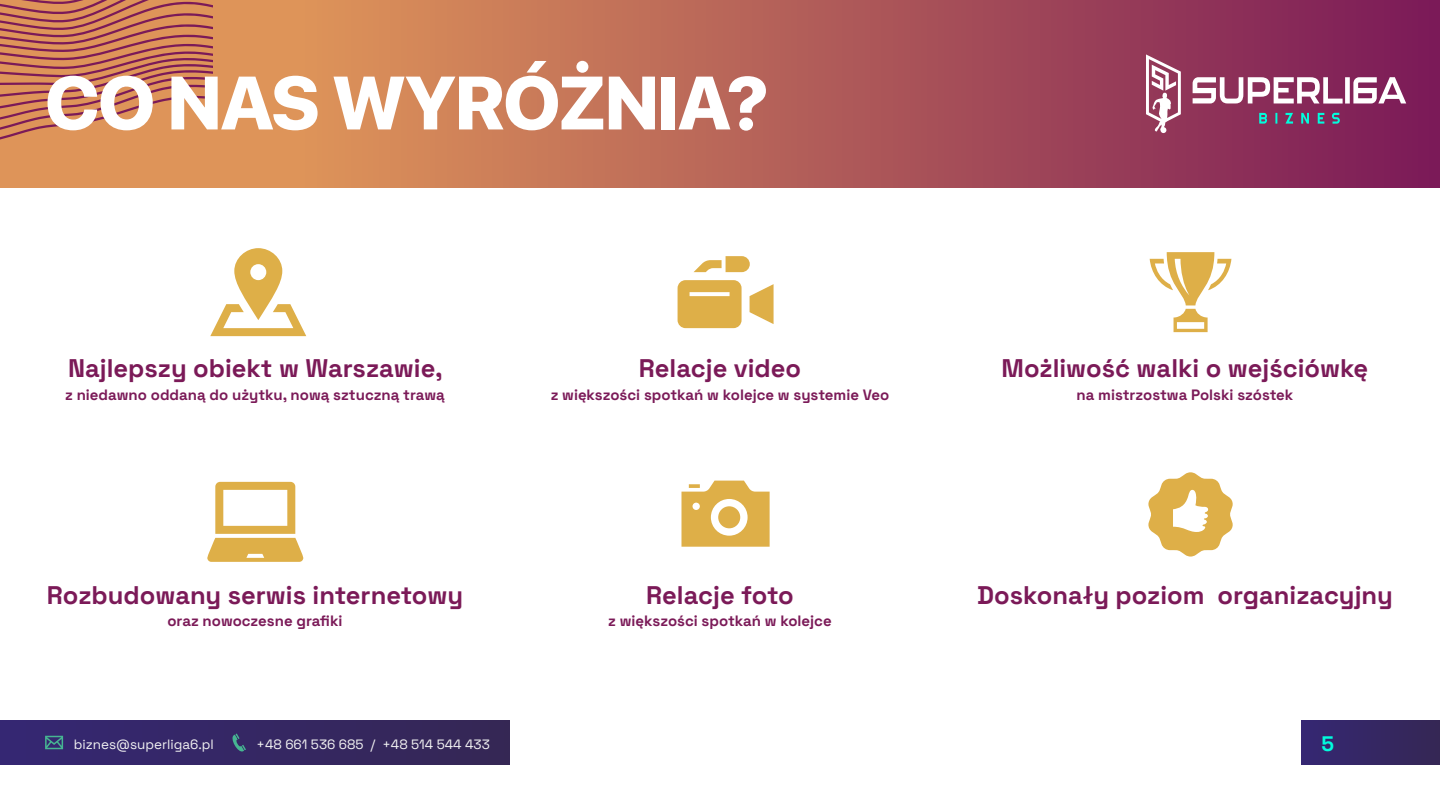
<style>
.page{position:relative;width:1440px;height:810px;background:#fff}
.page>*{position:absolute;margin:0;border:0;box-sizing:border-box;transform-origin:0 0}
.t1{font:800 75px "SFUI Display";letter-spacing:-.02em;color:#fff}
.t2{font:300 25.5px "Space Grotesk";color:#7b1a58}
.t3{font:300 21px "Space Grotesk";color:#01fcdc}
.t4{font:300 15px "Space Grotesk";color:#7b1a58}
.t5{font:300 13.5px "Space Grotesk";color:#f4f4f4}
</style>
<div class="page">
<svg style="left:207px;top:482px;width:96px;height:80px"></svg>
<svg style="left:210px;top:248px;width:96px;height:88px"></svg>
<svg style="left:678px;top:256px;width:96px;height:72px"></svg>
<svg style="left:1148px;top:472px;width:85px;height:85px"></svg>
<svg style="left:681px;top:481px;width:89px;height:66px"></svg>
<svg style="left:1150px;top:252px;width:81px;height:80px"></svg>
<div style="left:0;top:0;width:1440px;height:188px;background:linear-gradient(to right,#efa859,#7f1f58)"></div>
<svg style="left:0;top:0;width:213px;height:145px;background:#c77858"></svg>
<div style="left:0;top:720px;width:510px;height:45px;background:linear-gradient(to right,#352773,#352754)"></div>
<div style="left:1301px;top:720px;width:139px;height:45px;background:linear-gradient(to right,#352773,#352754)"></div>
<svg style="left:45px;top:736px;width:18px;height:13px"></svg>
<svg style="left:229px;top:734px;width:17px;height:20px"></svg>
<svg style="left:1259px;top:113px;width:81px;height:11px"></svg>
<svg style="left:1193px;top:77px;width:213px;height:27px"></svg>
<svg style="left:1146px;top:54px;width:35px;height:79px"></svg>
<h1 class="t1" style="left:45px;top:60px;width:725px">CO NAS WYRÓŻNIA?</h1>
<h2 class="t2" style="left:68px;top:350px;width:376px">Najlepszy obiekt w Warszawie,</h2>
<p class="t4" style="left:65px;top:384px;width:381px">z niedawno oddaną do użytku, nową sztuczną trawą</p>
<h2 class="t2" style="left:47px;top:576px;width:418px">Rozbudowany serwis internetowy</h2>
<p class="t4" style="left:167px;top:610px;width:177px">oraz nowoczesne grafiki</p>
<h2 class="t2" style="left:639px;top:350px;width:164px">Relacje video</h2>
<p class="t4" style="left:551px;top:384px;width:340px">z większości spotkań w kolejce w systemie Veo</p>
<h2 class="t2" style="left:646px;top:576px;width:149px">Relacje foto</h2>
<p class="t4" style="left:608px;top:610px;width:225px">z większości spotkań w kolejce</p>
<h2 class="t2" style="left:1002px;top:350px;width:368px">Możliwość walki o wejściówkę</h2>
<p class="t4" style="left:1077px;top:384px;width:218px">na mistrzostwa Polski szóstek</p>
<h2 class="t2" style="left:977px;top:576px;width:417px">Doskonały poziom organizacyjny</h2>
<p class="t5" style="left:74px;top:735px;width:142px">biznes@superliga6.pl</p>
<p class="t5" style="left:257px;top:735px;width:235px">+48 661 536 685 / +48 514 544 433</p>
<h3 class="t3" style="left:1322px;top:728px;width:14px">5</h3>
</div>
